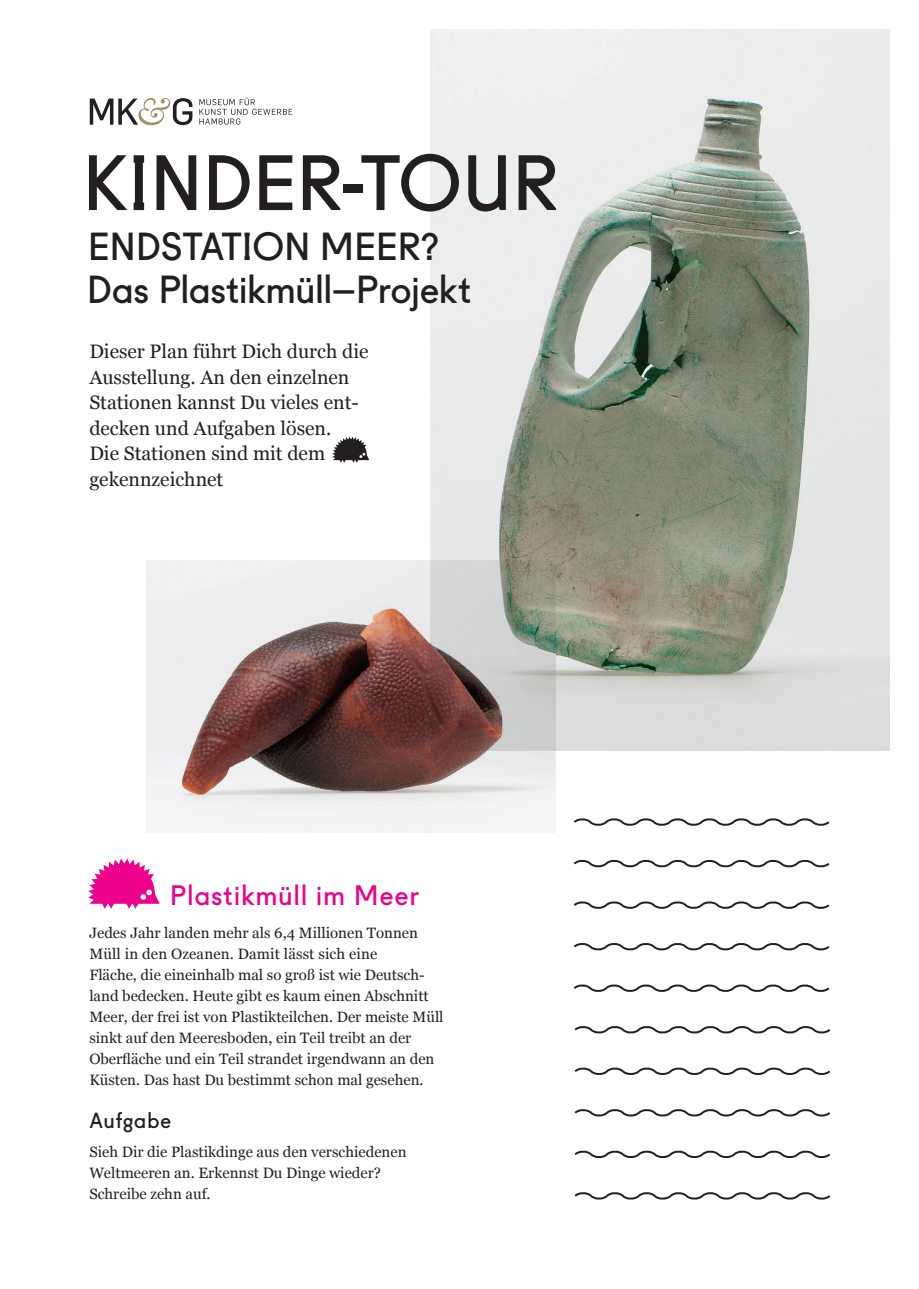
<style>
.page{position:relative;width:919px;height:1289px;background:#fff}
.page>*{position:absolute;margin:0;border:0;box-sizing:border-box;transform-origin:0 0}
.t1{font:75px "Fugue";letter-spacing:.01em;color:#231f20}
.t2{font:37.5px "Fugue";letter-spacing:.005em;color:#231f20}
.t3{font:27px "Fugue";letter-spacing:.05em;color:#ed028c}
.t4{font:21px "Fugue";letter-spacing:.05em;color:#231f20}
.t5{font:19.5px/25.5px "Georgia";color:#231f20}
.t6{font:15px/21px "Georgia";color:#231f20}
</style>
<div class="page">
<img style="left:146px;top:560px;width:409px;height:273px">
<img style="left:430px;top:29px;width:356px;height:567px">
<img style="left:786px;top:29px;width:103px;height:721px">
<img style="left:555px;top:596px;width:232px;height:154px">
<img style="left:430px;top:560px;width:125px;height:190px">
<svg style="left:332px;top:436px;width:37px;height:26px"></svg>
<svg style="left:88px;top:858px;width:72px;height:50px"></svg>
<svg style="left:574px;top:1026px;width:257px;height:8px"></svg>
<svg style="left:574px;top:1067px;width:257px;height:8px"></svg>
<svg style="left:574px;top:1109px;width:257px;height:8px"></svg>
<svg style="left:574px;top:1150px;width:257px;height:8px"></svg>
<svg style="left:574px;top:1192px;width:257px;height:8px"></svg>
<svg style="left:573px;top:860px;width:257px;height:8px"></svg>
<svg style="left:573px;top:901px;width:257px;height:8px"></svg>
<svg style="left:573px;top:818px;width:257px;height:8px"></svg>
<svg style="left:573px;top:943px;width:257px;height:8px"></svg>
<svg style="left:573px;top:984px;width:257px;height:8px"></svg>
<svg style="left:90px;top:98px;width:102px;height:27px"></svg>
<svg style="left:199px;top:98px;width:93px;height:27px"></svg>
<h1 class="t1" style="left:83px;top:124px;width:477px">KINDER-TOUR</h1>
<h2 class="t2" style="left:88px;top:216px;width:352px">ENDSTATION MEER?</h2>
<h2 class="t2" style="left:87px;top:259px;width:385px">Das Plastikmüll–Projekt</h2>
<h3 class="t5" style="left:89px;top:339px;width:280px">Dieser Plan führt Dich durch die<br>Ausstellung. An den einzelnen<br>Stationen kannst Du vieles ent&shy;decken und Aufgaben lösen.<br>Die Stationen sind mit dem gekennzeichnet</h3>
<h3 class="t3" style="left:170px;top:873px;width:250px">Plastikmüll im Meer</h3>
<p class="t6" style="left:89px;top:922px;width:356px">Jedes Jahr landen mehr als 6,4 Millionen Tonnen Müll in den Ozeanen. Damit lässt sich eine<br>Fläche, die eineinhalb mal so groß ist wie Deutsch&shy;land bedecken. Heute gibt es kaum einen Abschnitt Meer, der frei ist von Plastikteilchen. Der meiste Müll sinkt auf den Meeresboden, ein Teil treibt an der Oberfläche und ein Teil strandet irgendwann an den Küsten. Das hast Du bestimmt schon mal gesehen.</p>
<h3 class="t4" style="left:89px;top:1103px;width:83px">Aufgabe</h3>
<p class="t6" style="left:89px;top:1141px;width:319px">Sieh Dir die Plastikdinge aus den verschiedenen<br>Weltmeeren an. Erkennst Du Dinge wieder?<br>Schreibe zehn auf.</p>
</div>
